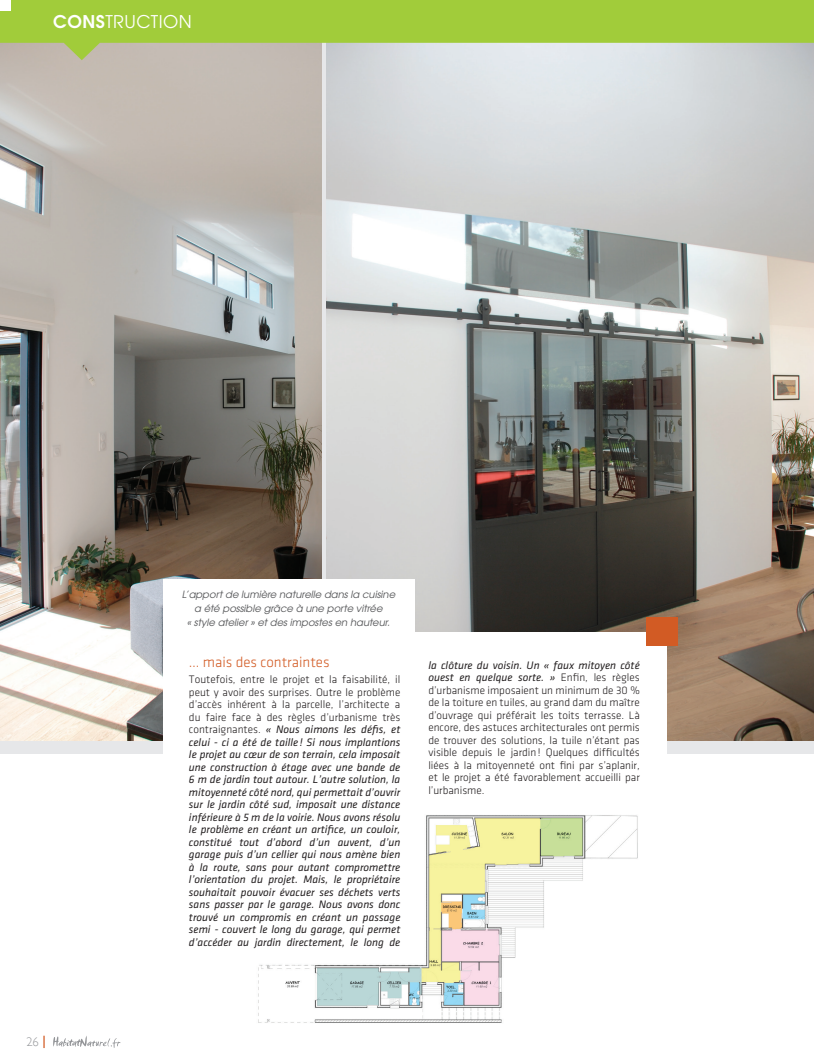
<style>
.page{position:relative;width:815px;height:1063px;background:#fff}
.page>*{position:absolute;margin:0;border:0;box-sizing:border-box;transform-origin:0 0}
.t1{font:17.5px "Te X Gyre Adventor";letter-spacing:.025em;color:#fff}
.t2{font:300 15px "Klavika";color:#d25b24}
.t3{font:300 12.5px "Gill Sans";color:#939598}
.t4{font:italic 11.25px/12.5px "Klavika";color:#231f20;text-align:justify}
.t5{font:300 11.25px/12.5px "Klavika";color:#231f20;text-align:justify}
.t6{font:italic 10px/13.8px "Te X Gyre Adventor";color:#57585a;text-align:center}
.s1{font-weight:700}
.s2{font-weight:300;font-style:normal}
.s3{font-weight:400;font-style:italic}
</style>
<div class="page">
<hr style="left:51px;top:0;width:3px;height:1063px;background:#231f20">
<svg style="left:53px;top:1036px;width:67px;height:12px"></svg>
<svg style="left:43px;top:1036px;width:2px;height:12px"></svg>
<img style="left:258px;top:815px;width:380px;height:208px">
<img style="left:0;top:60px;width:321px;height:680px">
<img style="left:327px;top:60px;width:487px;height:680px">
<div style="left:163px;top:632px;width:503px;height:141px;background:#fff"></div>
<svg style="left:0;top:0;width:814px;height:60px;background:#aecc64"></svg>
<div style="left:0;top:0;width:10px;height:10px;background:#fff"></div>
<div style="left:646px;top:617px;width:31px;height:29px;background:#d25b24"></div>
<div style="left:163px;top:579px;width:252px;height:58px;background:#fff"></div>
<h1 class="t1" style="left:53px;top:7px;width:140px"><span class="s1">CONS</span>TRUCTION</h1>
<p class="t3" style="left:26px;top:1035px;width:14px">26</p>
<p class="t6" style="left:182px;top:587px;width:215px">L’apport de lumière naturelle dans la cuisine a été possible grâce à une porte vitrée<br>« style atelier » et des impostes en hauteur.</p>
<h2 class="t2" style="left:189px;top:654px;width:142px">… mais des contraintes</h2>
<p class="t4" style="left:189px;top:673px;width:213px"><span class="s2">Toutefois, entre le projet et la faisabilité, il peut y avoir des surprises. Outre le problème d’accès inhérent à la parcelle, l’architecte a du faire face à des règles d’urbanisme très contraignantes.</span> « Nous aimons les défis, et celui - ci a été de taille ! Si nous implantions le projet au cœur de son terrain, cela imposait une construction à étage avec une bande de 6 m de jardin tout autour. L’autre solution, la mitoyenneté côté nord, qui permettait d’ouvrir sur le jardin côté sud, imposait une distance inférieure à 5 m de la voirie. Nous avons résolu le problème en créant un artifice, un couloir, constitué tout d’abord d’un auvent, d’un garage puis d’un cellier qui nous amène bien à la route, sans pour autant compromettre l’orientation du projet. Mais, le propriétaire souhaitait pouvoir évacuer ses déchets verts sans passer par le garage. Nous avons donc trouvé un compromis en créant un passage semi - couvert le long du garage, qui permet d’accéder au jardin directement, le long de</p>
<p class="t5" style="left:428px;top:659px;width:213px"><span class="s3">la clôture du voisin. Un « faux mitoyen côté ouest en quelque sorte. »</span> Enfin, les règles d’urbanisme imposaient un minimum de 30 % de la toiture en tuiles, au grand dam du maître d’ouvrage qui préférait les toits terrasse. Là encore, des astuces architecturales ont permis de trouver des solutions, la tuile n’étant pas visible depuis le jardin! Quelques difficultés liées à la mitoyenneté ont fini par s’aplanir, et le projet a été favorablement accueilli par l’urbanisme.</p>
</div>
